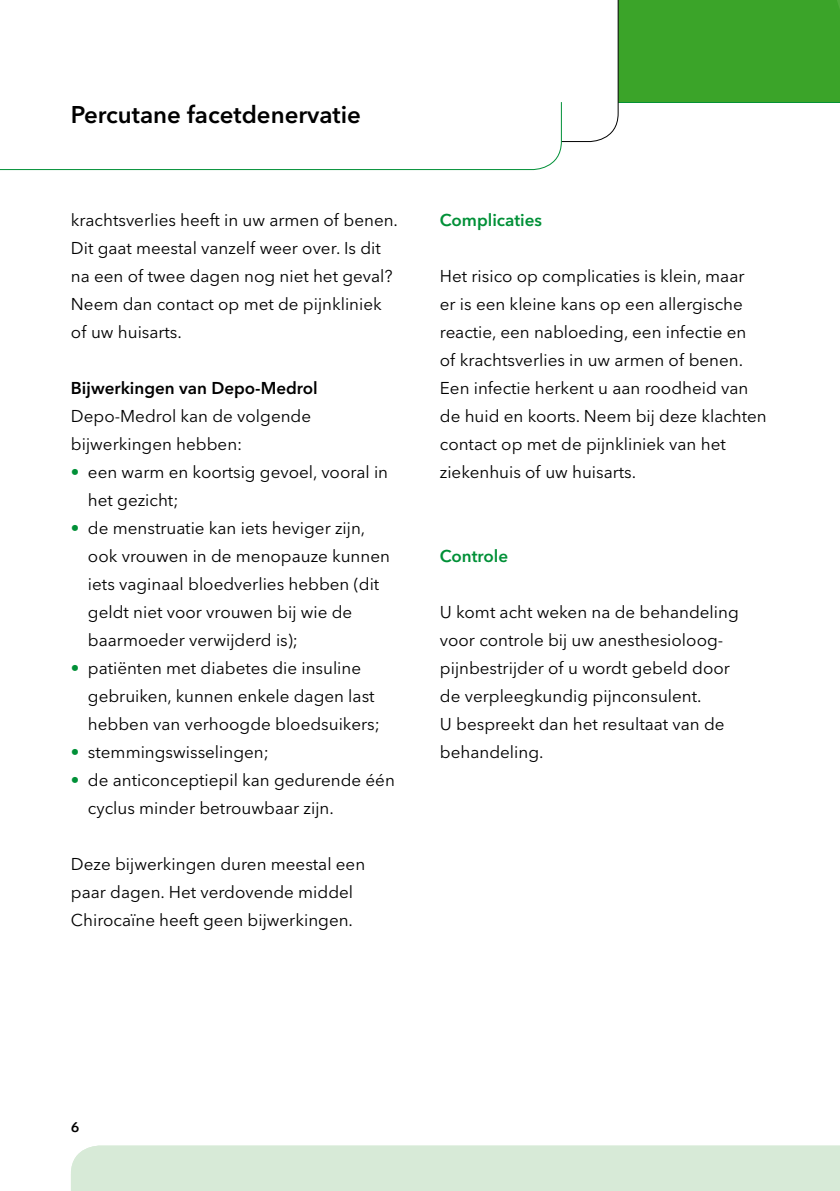
<style>
.page{position:relative;width:840px;height:1191px;background:#fff}
.page>*{position:absolute;margin:0;border:0;box-sizing:border-box;transform-origin:0 0}
.t1{font:600 24px "Avenir Next LT Pro";color:#000}
.t2{font:17px/28px "Avenir Next LT Pro";color:#000}
.t3{font:600 17px "Avenir Next LT Pro";color:#000}
.t4{font:600 17px "Avenir Next LT Pro";color:#009037}
.t5{font:600 14px "Avenir Next LT Pro";color:#000}
.s1{font-family:"Helvetica Neue LT";color:#009037}
</style>
<div class="page">
<div style="left:71px;top:1145px;width:768px;height:46px;background:#d7ead7"></div>
<svg style="left:0;top:0;width:840px;height:171px"></svg>
<h1 class="t1" style="left:71px;top:99px;width:291px">Percutane facetdenervatie</h1>
<p class="t2" style="left:71px;top:206px;width:328px">krachtsverlies heeft in uw armen of benen.<br>Dit gaat meestal vanzelf weer over. Is dit na een of twee dagen nog niet het geval?<br>Neem dan contact op met de pijnkliniek of uw huisarts.</p>
<p class="t3" style="left:71px;top:378px;width:248px">Bijwerkingen van Depo-Medrol</p>
<p class="t2" style="left:71px;top:402px;width:242px">Depo-Medrol kan de volgende bijwerkingen hebben:</p>
<p class="t2" style="left:88px;top:458px;width:301px;text-indent:-17px"><span class="s1">•</span> een warm en koortsig gevoel, vooral in het gezicht;</p>
<p class="t2" style="left:88px;top:514px;width:303px;text-indent:-17px"><span class="s1">•</span> de menstruatie kan iets heviger zijn, ook vrouwen in de menopauze kunnen iets vaginaal bloedverlies hebben (dit geldt niet voor vrouwen bij wie de baarmoeder verwijderd is);</p>
<p class="t2" style="left:88px;top:654px;width:293px;text-indent:-17px"><span class="s1">•</span> patiënten met diabetes die insuline gebruiken, kunnen enkele dagen last hebben van verhoogde bloedsuikers;</p>
<p class="t2" style="left:71px;top:738px;width:199px"><span class="s1">•</span> stemmingswisselingen;</p>
<p class="t2" style="left:88px;top:766px;width:308px;text-indent:-17px"><span class="s1">•</span> de anticonceptiepil kan gedurende één cyclus minder betrouwbaar zijn.</p>
<p class="t2" style="left:71px;top:850px;width:295px">Deze bijwerkingen duren meestal een paar dagen. Het verdovende middel<br>Chirocaïne heeft geen bijwerkingen.</p>
<p class="t4" style="left:439px;top:210px;width:104px">Complicaties</p>
<p class="t2" style="left:439px;top:262px;width:328px">Het risico op complicaties is klein, maar<br>er is een kleine kans op een allergische reactie, een nabloeding, een infectie en<br>of krachtsverlies in uw armen of benen.<br>Een infectie herkent u aan roodheid van de huid en koorts. Neem bij deze klachten contact op met de pijnkliniek van het ziekenhuis of uw huisarts.</p>
<p class="t4" style="left:439px;top:546px;width:70px">Controle</p>
<p class="t2" style="left:439px;top:598px;width:300px">U komt acht weken na de behandeling voor controle bij uw anesthesioloog&shy;pijnbestrijder of u wordt gebeld door de verpleegkundig pijnconsulent.<br>U bespreekt dan het resultaat van de behandeling.</p>
<p class="t5" style="left:71px;top:1118px;width:10px">6</p>
</div>
